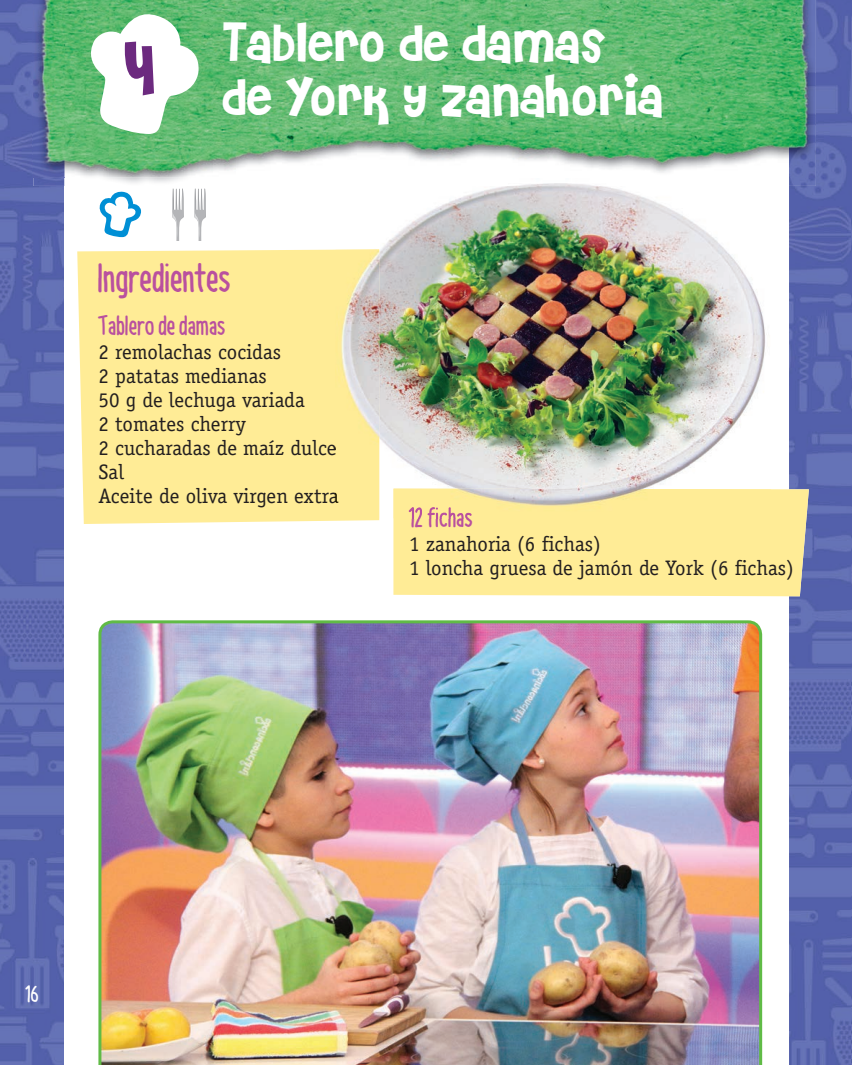
<style>
.page{position:relative;width:852px;height:1065px;background:#fff}
.page>*{position:absolute;margin:0;border:0;box-sizing:border-box;transform-origin:0 0}
.t1{font:72px "Claning";color:#6c2a7f}
.t2{font:45px/54px "Claning";color:#fff}
.t3{font:42px "NAL Hand";color:#b9509f}
.t4{font:28.5px "NAL Hand";color:#b9509f}
.t5{font:24px "NAL Hand";color:#fff}
.t6{font:21px/24px "Officina Serif";color:#231f20}
</style>
<div class="page">
<img style="left:0;top:0;width:852px;height:1064px">
<div style="left:64px;top:0;width:725px;height:1064px;background:#fff"></div>
<img style="left:33px;top:0;width:781px;height:177px">
<div style="left:77px;top:249px;width:302px;height:275px;background:#ffec96"></div>
<div style="left:393px;top:488px;width:416px;height:108px;background:#ffec96"></div>
<img style="left:98px;top:620px;width:665px;height:444px">
<svg style="left:99px;top:191px;width:42px;height:46px"></svg>
<svg style="left:172px;top:189px;width:34px;height:51px"></svg>
<svg style="left:87px;top:10px;width:112px;height:124px"></svg>
<img style="left:379px;top:186px;width:246px;height:190px">
<img style="left:625px;top:191px;width:140px;height:297px">
<img style="left:379px;top:376px;width:247px;height:142px">
<img style="left:335px;top:173px;width:436px;height:13px">
<img style="left:335px;top:249px;width:44px;height:269px">
<img style="left:393px;top:488px;width:378px;height:30px">
<svg style="left:335px;top:440px;width:1px;height:15px"></svg>
<img style="left:335px;top:488px;width:4px;height:19px">
<img style="left:409px;top:507px;width:63px;height:11px">
<h1 class="t1" style="left:119px;top:23px;width:38px">4</h1>
<h2 class="t2" style="left:219px;top:19px;width:443px">Tablero de damas de York y zanahoria</h2>
<h3 class="t3" style="left:98px;top:253px;width:135px">Ingredientes</h3>
<h3 class="t4" style="left:98px;top:309px;width:129px">Tablero de damas</h3>
<p class="t6" style="left:98px;top:340px;width:242px">2 remolachas cocidas<br>2 patatas medianas<br>50 g de lechuga variada<br>2 tomates cherry<br>2 cucharadas de maíz dulce<br>Sal<br>Aceite de oliva virgen extra</p>
<h3 class="t4" style="left:409px;top:501px;width:66px">12 fichas</h3>
<p class="t6" style="left:409px;top:532px;width:386px">1 zanahoria (6 fichas)<br>1 loncha gruesa de jamón de York (6 fichas)</p>
<p class="t5" style="left:26px;top:980px;width:15px">16</p>
</div>
